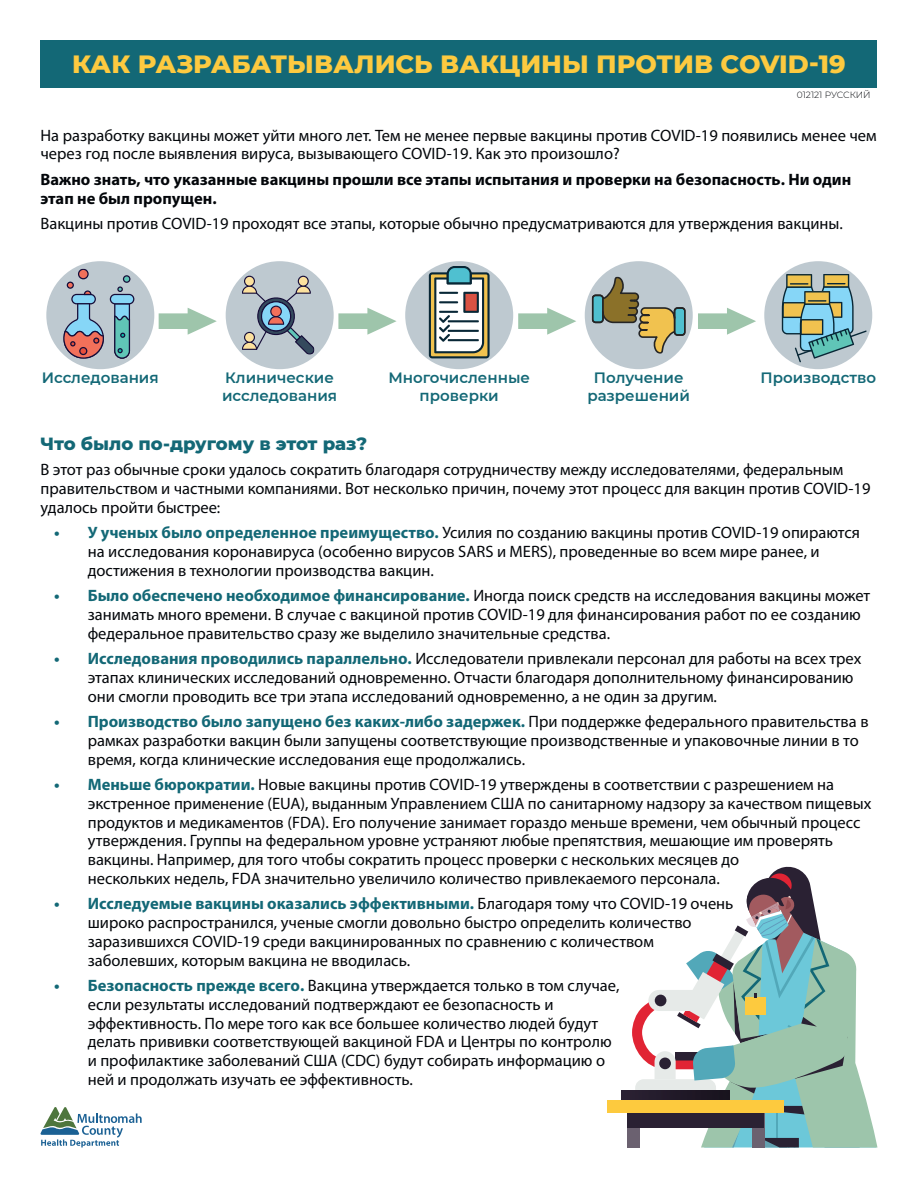
<style>
.page{position:relative;width:918px;height:1188px;background:#fff}
.page>*{position:absolute;margin:0;border:0;box-sizing:border-box;transform-origin:0 0}
.t1{font:800 25.5px "Montserrat";color:#fdca40}
.Subtitle_Copy{font:800 18px "Montserrat";color:#136876}
.Body_Style{font:16.5px/18.8px "Myriad Pro";color:#03060a}
.Body_Style-2{font:700 16.5px/18.8px "Myriad Pro";color:#03060a}
.Paragraph_Style_1{font:600 15px/18px "Montserrat";color:#136876;text-align:center}
.t2{font:300 9px "Montserrat";color:#03060a}
.s1{font-weight:700;color:#136876}
</style>
<div class="page">
<div style="left:40px;top:40px;width:838px;height:48px;background:#136876"></div>
<div style="left:46px;top:261px;width:108px;height:108px;background:#bec9d0;border-radius:50%"></div>
<svg style="left:63px;top:269px;width:41px;height:90px"></svg>
<svg style="left:110px;top:275px;width:24px;height:84px"></svg>
<svg style="left:159px;top:308px;width:58px;height:27px"></svg>
<svg style="left:338px;top:308px;width:59px;height:27px"></svg>
<svg style="left:518px;top:308px;width:58px;height:27px"></svg>
<svg style="left:698px;top:308px;width:58px;height:27px"></svg>
<div style="left:226px;top:261px;width:108px;height:108px;background:#bec9d0;border-radius:50%"></div>
<svg style="left:242px;top:276px;width:72px;height:79px"></svg>
<div style="left:405px;top:261px;width:108px;height:108px;background:#bec9d0;border-radius:50%"></div>
<svg style="left:429px;top:266px;width:61px;height:92px;background:#a6aa9f"></svg>
<div style="left:585px;top:261px;width:108px;height:108px;background:#bec9d0;border-radius:50%"></div>
<svg style="left:592px;top:277px;width:94px;height:77px"></svg>
<div style="left:764px;top:261px;width:108px;height:108px;background:#bec9d0;border-radius:50%"></div>
<svg style="left:782px;top:274px;width:85px;height:88px"></svg>
<svg style="left:40px;top:1107px;width:102px;height:40px"></svg>
<div style="left:621px;top:1091px;width:109px;height:10px;background:#2a2032"></div>
<div style="left:608px;top:1101px;width:176px;height:12px;background:#fdca3e"></div>
<div style="left:628px;top:1113px;width:12px;height:35px;background:#6b6170"></div>
<div style="left:628px;top:1113px;width:136px;height:14px;background:#2a2133"></div>
<svg style="left:632px;top:867px;width:245px;height:281px"></svg>
<p class="t1" style="left:72px;top:46px;width:775px">КАК РАЗРАБАТЫВАЛИСЬ ВАКЦИНЫ ПРОТИВ COVID-19</p>
<p class="t2" style="left:797px;top:89px;width:75px">012121 РУССКИЙ</p>
<p class="Body_Style" style="left:40px;top:125px;width:838px">На разработку вакцины может уйти много лет. Тем не менее первые вакцины против COVID-19 появились менее чем через год после выявления вируса, вызывающего COVID-19. Как это произошло?</p>
<p class="Body_Style-2" style="left:40px;top:169px;width:812px">Важно знать, что указанные вакцины прошли все этапы испытания и проверки на безопасность. Ни один этап не был пропущен.</p>
<p class="Body_Style" style="left:40px;top:214px;width:804px">Вакцины против COVID-19 проходят все этапы, которые обычно предусматриваются для утверждения вакцины.</p>
<p class="Paragraph_Style_1" style="left:42px;top:368px;width:118px">Исследования</p>
<p class="Paragraph_Style_1" style="left:222px;top:368px;width:117px;text-align:left">Клинические исследования</p>
<p class="Paragraph_Style_1" style="left:388px;top:368px;width:143px">Многочисленные проверки</p>
<p class="Paragraph_Style_1" style="left:587px;top:368px;width:104px">Получение разрешений</p>
<p class="Paragraph_Style_1" style="left:761px;top:368px;width:117px">Производство</p>
<p class="Subtitle_Copy" style="left:40px;top:430px;width:328px">Что было по-другому в этот раз?</p>
<p class="Body_Style" style="left:40px;top:460px;width:832px">В этот раз обычные сроки удалось сократить благодаря сотрудничеству между исследователями, федеральным правительством и частными компаниями. Вот несколько причин, почему этот процесс для вакцин против COVID-19 удалось пройти быстрее:</p>
<p class="Body_Style" style="left:88px;top:523px;width:774px;text-indent:-34px"><span class="s1">• У ученых было определенное преимущество.</span> Усилия по созданию вакцины против COVID-19 опираются на исследования коронавируса (особенно вирусов SARS и MERS), проведенные во всем мире ранее, и достижения в технологии производства вакцин.</p>
<p class="Body_Style" style="left:88px;top:586px;width:784px;text-indent:-34px"><span class="s1">• Было обеспечено необходимое финансирование.</span> Иногда поиск средств на исследования вакцины может занимать много времени. В случае с вакциной против COVID-19 для финансирования работ по ее созданию федеральное правительство сразу же выделило значительные средства.</p>
<p class="Body_Style" style="left:88px;top:649px;width:775px;text-indent:-34px"><span class="s1">• Исследования проводились параллельно.</span> Исследователи привлекали персонал для работы на всех трех этапах клинических исследований одновременно. Отчасти благодаря дополнительному финансированию они смогли проводить все три этапа исследований одновременно, а не один за другим.</p>
<p class="Body_Style" style="left:88px;top:712px;width:782px;text-indent:-34px"><span class="s1">• Производство было запущено без каких-либо задержек.</span> При поддержке федерального правительства в рамках разработки вакцин были запущены соответствующие производственные и упаковочные линии в то время, когда клинические исследования еще продолжались.</p>
<p class="Body_Style" style="left:88px;top:775px;width:785px;text-indent:-34px"><span class="s1">• Меньше бюрократии.</span> Новые вакцины против COVID-19 утверждены в соответствии с разрешением на экстренное применение (EUA), выданным Управлением США по санитарному надзору за качеством пищевых продуктов и медикаментов (FDA). Его получение занимает гораздо меньше времени, чем обычный процесс утверждения. Группы на федеральном уровне устраняют любые препятствия, мешающие им проверять вакцины. Например, для того чтобы сократить процесс проверки с нескольких месяцев до<br>нескольких недель, FDA значительно увеличило количество привлекаемого персонала.</p>
<p class="Body_Style" style="left:88px;top:894px;width:647px;text-indent:-34px"><span class="s1">• Исследуемые вакцины оказались эффективными.</span> Благодаря тому что COVID-19 очень широко распространился, ученые смогли довольно быстро определить количество заразившихся COVID-19 среди вакцинированных по сравнению с количеством заболевших, которым вакцина не вводилась.</p>
<p class="Body_Style" style="left:88px;top:976px;width:533px;text-indent:-34px"><span class="s1">• Безопасность прежде всего.</span> Вакцина утверждается только в том случае, если результаты исследований подтверждают ее безопасность и эффективность. По мере того как все большее количество людей будут делать прививки соответствующей вакциной FDA и Центры по контролю и профилактике заболеваний США (CDC) будут собирать информацию о ней и продолжать изучать ее эффективность.</p>
</div>
